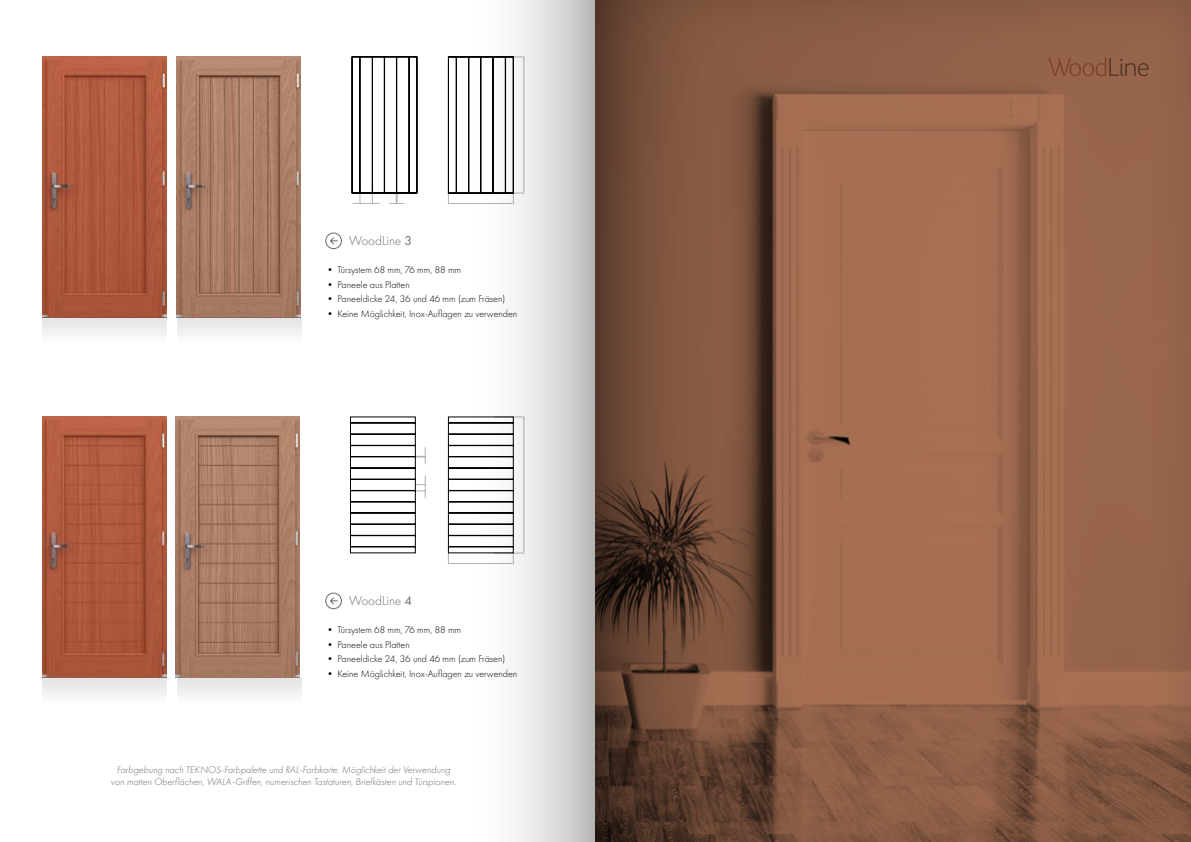
<style>
.page{position:relative;width:1191px;height:842px;background:#fff}
.page>*{position:absolute;margin:0;border:0;box-sizing:border-box;transform-origin:0 0}
.t1{font:300 13.4px "Futura PT";color:#706f6f}
.t2{font:300 10px "Futura PT";color:#000}
.t3{font:italic 300 10px/12px "Futura PT";color:#706f6f;text-align:center}
.s1{font-weight:400}
</style>
<div class="page">
<div style="left:586px;top:0;width:605px;height:842px;background:#000;opacity:.15"></div>
<img style="left:43px;top:417px;width:124px;height:254px">
<img style="left:175px;top:417px;width:125px;height:254px">
<img style="left:177px;top:57px;width:124px;height:253px">
<img style="left:43px;top:57px;width:124px;height:253px">
<svg style="left:350px;top:416px;width:76px;height:137px"></svg>
<svg style="left:448px;top:416px;width:20px;height:148px"></svg>
<svg style="left:325px;top:232px;width:17px;height:17px"></svg>
<svg style="left:325px;top:592px;width:17px;height:17px"></svg>
<svg style="left:352px;top:56px;width:65px;height:148px"></svg>
<svg style="left:448px;top:56px;width:20px;height:148px"></svg>
<div style="left:168px;top:671px;width:142px;height:48px;background:#000;opacity:.2"></div>
<div style="left:168px;top:310px;width:142px;height:49px;background:#000;opacity:.2"></div>
<div style="left:34px;top:671px;width:142px;height:48px;background:#000;opacity:.2"></div>
<div style="left:34px;top:310px;width:142px;height:49px;background:#000;opacity:.2"></div>
<svg style="left:1048px;top:57px;width:100px;height:19px;background:#8b5b42"></svg>
<svg style="left:596px;top:0;width:127px;height:842px;background:#6a4734"></svg>
<svg style="left:468px;top:0;width:127px;height:842px"></svg>
<h1 class="t1" style="left:349px;top:233px;width:65px">WoodLine <span class="s1">3</span></h1>
<p class="t2" style="left:325px;top:264px;width:137px">• Türsystem 68 mm, 76 mm, 88 mm</p>
<p class="t2" style="left:325px;top:279px;width:86px">• Paneele aus Platten</p>
<p class="t2" style="left:325px;top:293px;width:182px">• Paneeldicke 24, 36 und 46 mm (zum Fräsen)</p>
<p class="t2" style="left:325px;top:308px;width:194px">• Keine Möglichkeit, Inox-Auflagen zu verwenden</p>
<h1 class="t1" style="left:349px;top:593px;width:65px">WoodLine <span class="s1">4</span></h1>
<p class="t2" style="left:325px;top:624px;width:137px">• Türsystem 68 mm, 76 mm, 88 mm</p>
<p class="t2" style="left:325px;top:639px;width:86px">• Paneele aus Platten</p>
<p class="t2" style="left:325px;top:653px;width:182px">• Paneeldicke 24, 36 und 46 mm (zum Fräsen)</p>
<p class="t2" style="left:325px;top:668px;width:194px">• Keine Möglichkeit, Inox-Auflagen zu verwenden</p>
<p class="t3" style="left:111px;top:764px;width:347px">Farbgebung nach TEKNOS-Farbpalette und RAL-Farbkarte. Möglichkeit der Verwendung von matten Oberflächen, WALA-Griffen, numerischen Tastaturen, Briefkästen und Türspionen.</p>
</div>
